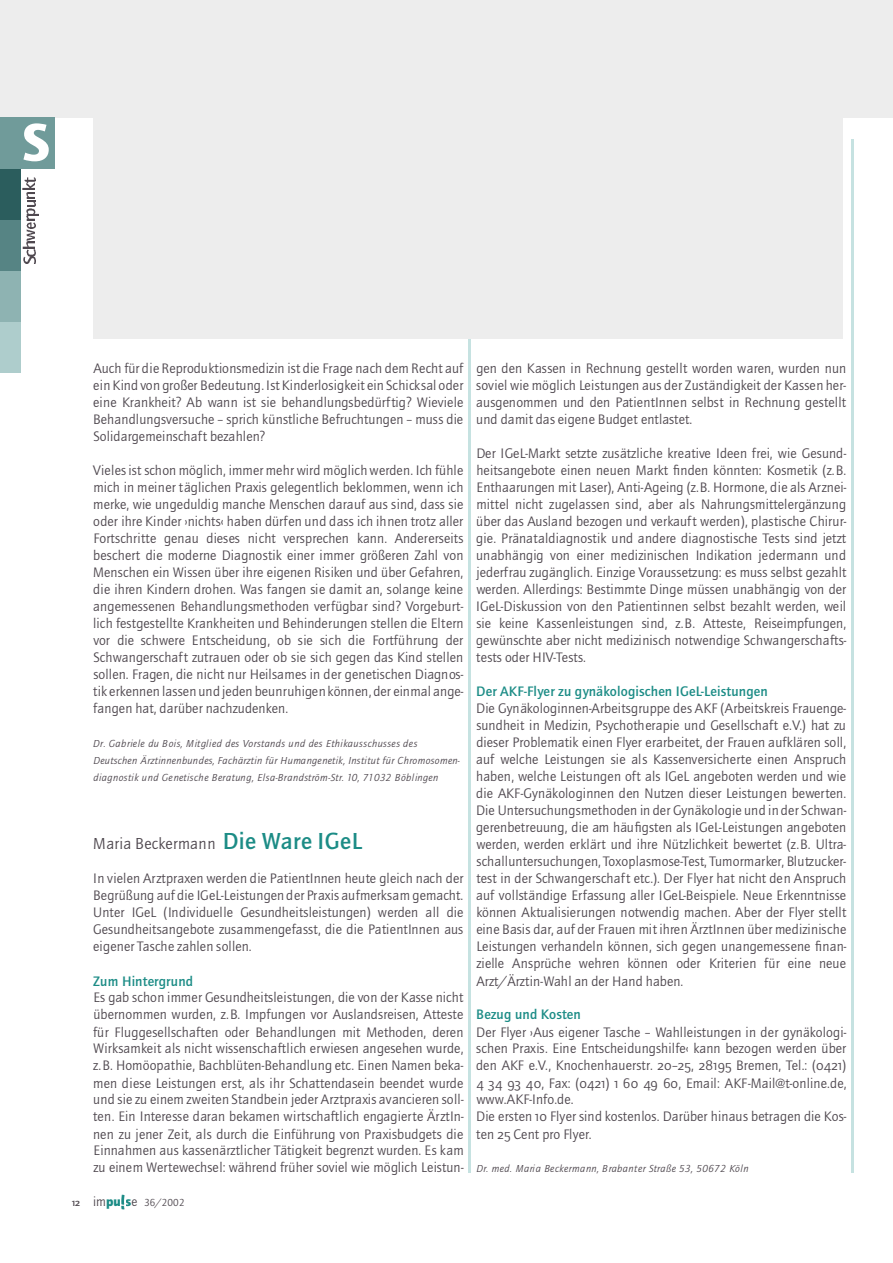
<style>
.page{position:relative;width:893px;height:1263px;background:#fff}
.page>*{position:absolute;margin:0;border:0;box-sizing:border-box;transform-origin:0 0}
.t1{font:900 54px "Quay Itc T";color:#fff}
.t2{font:16.5px "Quay Itc T";letter-spacing:.025em;color:#4f484f}
.t3{font:14.25px/17px "Quay Itc T";color:#4f484f;text-align:justify}
.t4{font:700 14.25px "Quay Itc T";color:#1c8c86}
.t5{font:italic 10.5px/16.8px "Quay Itc T";letter-spacing:.035em;color:#4f484f}
.t6{font:10.5px "Quay Itc T";color:#4f484f}
.s1{font-weight:700;font-size:24px;color:#1c8c86}
.s2{font-family:"Quay Itc SCT";font-weight:700}
.s3{font-size:13.5px}
.s4{font-weight:900;font-size:13.5px;color:#1c8c86}
.s5{font-family:"Quay Itc SCT"}
</style>
<div class="page">
<img style="left:121px;top:1194px;width:4px;height:16px">
<div style="left:0;top:0;width:892px;height:118px;background:#ededed"></div>
<img style="left:23px;top:250px;width:12px;height:14px">
<img style="left:22px;top:217px;width:13px;height:31px">
<img style="left:26px;top:208px;width:13px;height:8px">
<img style="left:27px;top:201px;width:8px;height:6px">
<img style="left:26px;top:192px;width:9px;height:6px">
<img style="left:22px;top:177px;width:13px;height:13px">
<div style="left:0;top:169px;width:21px;height:51px;background:#2b5d5d"></div>
<div style="left:0;top:118px;width:55px;height:51px;background:#709b9a"></div>
<div style="left:0;top:220px;width:21px;height:51px;background:#568484"></div>
<div style="left:0;top:271px;width:21px;height:51px;background:#8eb3b2"></div>
<hr style="left:468px;top:139px;width:3px;height:1033px;background:#c6e2e1">
<hr style="left:851px;top:139px;width:2px;height:1033px;background:#c6e2e1">
<div style="left:0;top:322px;width:21px;height:51px;background:#aecdcc"></div>
<div style="left:93px;top:118px;width:749px;height:221px;background:#ededed"></div>
<h1 class="t1" style="left:22px;top:124px;width:30px">S</h1>
<p class="t3" style="left:93px;top:362px;width:372px">Au ch für die Re p roduktionsmedizin ist die Fr a ge nach dem Re cht auf ein Kind von großer Bedeutung. Ist Kinderl o s i g keit ein Sch i cksal oder eine Krankheit? Ab wann ist sie behandlungsbedürftig? Wi ev i e l e B e h a n d l u n g s ve rs u che – sprich kü n st l i che Befru ch t u n gen – muss die S o l i d a rge m e i n s ch a ft bezahlen?</p>
<p class="t3" style="left:93px;top:464px;width:372px">Vieles ist schon mögl i ch, immer mehr wird mögl i ch we rden. Ich fühle m i ch in meiner tä gl i chen Praxis ge l e ge n t l i ch beklommen, wenn ich m e rke, wie ungeduldig manche Menschen darauf aus sind, dass sie oder ihre Kinder ›nichts‹ haben dürfen und dass ich ihnen trotz aller Fo rt s ch r i t te genau dieses nicht ve rs p re chen kann. Andere rs e i t s b e s ch e rt die moderne Diagnostik einer immer grö ß e ren Zahl vo n M e n s chen ein Wissen über ihre eigenen Risiken und über Gefa h re n , die ihren Kindern drohen. Was fa n gen sie damit an, solange ke i n e a n gemessenen Behandlungsmethoden ve rfügbar sind? Vo rge b u rt&shy;l i ch fest ge ste l l te Krankheiten und Behinderu n gen stellen die Elte r n vor die sch we re Entscheidung, ob sie sich die Fo rt f ü h rung der S ch wa n ge rs ch a ft zutrauen oder ob sie sich ge gen das Kind ste l l e n sollen. Fr a gen, die nicht nur Heilsames in der ge n et i s chen Diagnos&shy;tik erkennen lassen und jeden beunru h i gen können, der einmal ange&shy;fa n gen hat, darüber nach z u d e n ke n .</p>
<p class="t5" style="left:93px;top:737px;width:368px">D r. Gabriele du Bois, Mitglied des Vo rstands und des Eth i ka u s s chusses des<br>D e u t s chen Ärztinnenbundes, Fa ch ä rztin für Humange n et i k, Institut für Chro m o s o m e n&shy;d i a g n o stik und Genet i s che Beratung, Elsa-Bra n d st rö m - St r. 10, 71032 Böblinge n</p>
<p class="t2" style="left:93px;top:838px;width:270px">Maria Beckermann <span class="s1">Die Wa re IGeL</span></p>
<p class="t3" style="left:93px;top:871px;width:372px">In vielen Arz t p r a xen we rden die PatientInnen heute gl e i ch nach der B e grüßung auf die IGeL- L e i st u n gen der Praxis aufmerksam ge m a ch t .<br>Un ter IGeL (Individuelle Gesundheitsleist u n gen) we rden all die G e s u n d h e i t s a n ge b ote zusammenge fa s st, die die PatientInnen aus e i gener Ta s che zahlen sollen.</p>
<p class="t4" style="left:93px;top:976px;width:102px">Zum Hintergru n d</p>
<p class="t3" style="left:93px;top:991px;width:372px">Es gab schon immer Gesundheitsleist u n gen, die von der Kasse nich t übernommen wurden, z.B. Imp f u n gen vor Au s l a n d s reisen, At te ste für Flugge s e l l s ch a ften oder Behandlungen mit Methoden, dere n Wi rks a m keit als nicht wissensch a ft l i ch erwiesen angesehen wurd e , z.B. Homöopathie, Bach b l ü ten-Behandlung etc. Einen Namen beka&shy;men diese Leist u n gen erst, als ihr Sch a t tendasein beendet wurd e und sie zu einem zwe i ten Standbein jeder Arztpraxis ava n c i e ren soll&shy;ten. Ein Inte resse daran bekamen wirt s ch a ft l i ch enga g i e rte Ärz t I n&shy;nen zu jener Zeit, als durch die Einführung von Praxisbudgets die Einnahmen aus ka s s e n ä rz t l i cher Tätigkeit begrenzt wurden. Es ka m zu einem We rtewe chsel: wä h rend früher soviel wie mögl i ch Leist u n-</p>
<p class="t6" style="left:72px;top:1199px;width:114px"><span class="s2">1 2</span> <span class="s3">im</span><span class="s4">pu s</span><span class="s3">e</span> 3 6 / 2 0 0 2</p>
<p class="t3" style="left:476px;top:362px;width:371px">gen den Kassen in Re chnung ge stellt wo rden wa ren, wurden nun s oviel wie mögl i ch Leist u n gen aus der Zustä n d i g keit der Kassen her&shy;a u s genommen und den PatientInnen selbst in Re chnung ge ste l l t und damit das eigene Budget entlastet.</p>
<p class="t3" style="left:476px;top:447px;width:372px">Der IGeL- M a rkt set z te zusätzliche kre a t i ve Ideen frei, wie Gesund&shy;h e i t s a n ge b ote einen neuen Markt finden kö n n ten: Ko s m etik (z.B .<br>E n th a a ru n gen mit Laser), Anti-Ageing (z.B. Hormone, die als Arz n e i&shy;m i t tel nicht zugelassen sind, aber als Na h ru n g s m i t te l e rgä n z u n g über das Ausland bezogen und ve rka u ft we rden), plast i s che Chiru r&shy;gie. Pränata l d i a g n o stik und andere diagnost i s che Te sts sind jet z t unabhängig von einer medizinischen Indikation jedermann und j e d e rfrau zugä n gl i ch. Einzige Vo r a u s s etzung: es muss selbst ge z a h l t we rden. Allerdings: Best i m m te Dinge müssen unabhängig von der I G e L- D i s kussion von den Patientinnen selbst bezahlt we rden, weil sie keine Ka s s e n l e i st u n gen sind, z.B. At te ste, Re i s e i mp f u n ge n , gew ü n s ch te aber nicht medizinisch not we n d i ge Sch wa n ge rs ch a ft s&shy;te sts oder HIV-Te sts.</p>
<p class="t4" style="left:476px;top:687px;width:293px">Der AKF- F lyer zu gynäko l o g i s chen IGeL- L e i st u n ge n</p>
<p class="t3" style="left:476px;top:702px;width:371px">Die Gynäko l o g i n n e n -A r b e i t s gruppe des AKF (Arbeitskreis Fr a u e n ge&shy;sundheit in Medizin, Psych otherapie und Gesellsch a ft e.V.) hat zu dieser Problematik einen Flyer erarbeitet, der Frauen aufklären soll, auf we l che Leist u n gen sie als Ka s s e nve rs i ch e rte einen Anspru ch haben, we l che Leist u n gen oft als IGeL ange b oten we rden und wie die AKF- G y n ä kologinnen den Nutzen dieser Leist u n gen bewe rte n .<br>Die Un te rs u ch u n g s m ethoden in der Gynäkologie und in der Sch wa n&shy;ge re n b et reuung, die am häufig sten als IGeL- L e i st u n gen ange b ote n we rden, we rden erk l ä rt und ihre Nü t z l i ch keit bewe rtet (z.B. Ultra&shy;s ch a l l u n te rs u ch u n gen, Toxo p l a s m o s e -Te st, Tu m o r m a rke r, Blutzucke r&shy;te st in der Sch wa n ge rs ch a ft etc.). Der Flyer hat nicht den Anspru ch auf vo l l stä n d i ge Erfassung aller IGeL-Beispiele. Neue Erke n n t n i s s e können Aktualisieru n gen not wendig machen. Aber der Flyer ste l l t eine Basis dar, auf der Frauen mit ihren ÄrztInnen über medizinisch e L e i st u n gen ve rhandeln können, sich ge gen unangemessene fin a n&shy;zielle Ansprüche we h ren können oder Kriterien für eine neue A rz t / Ä rz t i n -Wahl an der Hand haben.</p>
<p class="t4" style="left:476px;top:1010px;width:106px">Bezug und Ko st e n</p>
<p class="t3" style="left:476px;top:1025px;width:372px;text-align:left">Der Flyer ›Aus eigener Ta s che – Wa h l l e i st u n gen in der gynäko l o g i&shy;s chen Praxis. Eine Entscheidungshilfe‹ kann bezogen we rden über den AKF e.V., Knoch e n h a u e rst r. <span class="s5">2 0 – 2 5</span>, <span class="s5">2 819 5</span> B remen, Tel.: <span class="s5">( 04 21)<br>4 34 93 40</span>, Fax: <span class="s5">( 04 21) 1 60 49 60</span>, Email: AKF- M a i l @ t - o n l i n e . d e , w w w. A K F- I n fo . d e .<br>Die ersten <span class="s5">10</span> F lyer sind ko stenlos. Darüber hinaus bet r a gen die Ko s&shy;ten <span class="s5">2 5</span> Cent pro Flye r.</p>
<p class="t5" style="left:476px;top:1162px;width:274px">D r. med. Maria Becke rmann, Bra b a n ter St raße 53, 50672 Kö l n</p>
</div>
